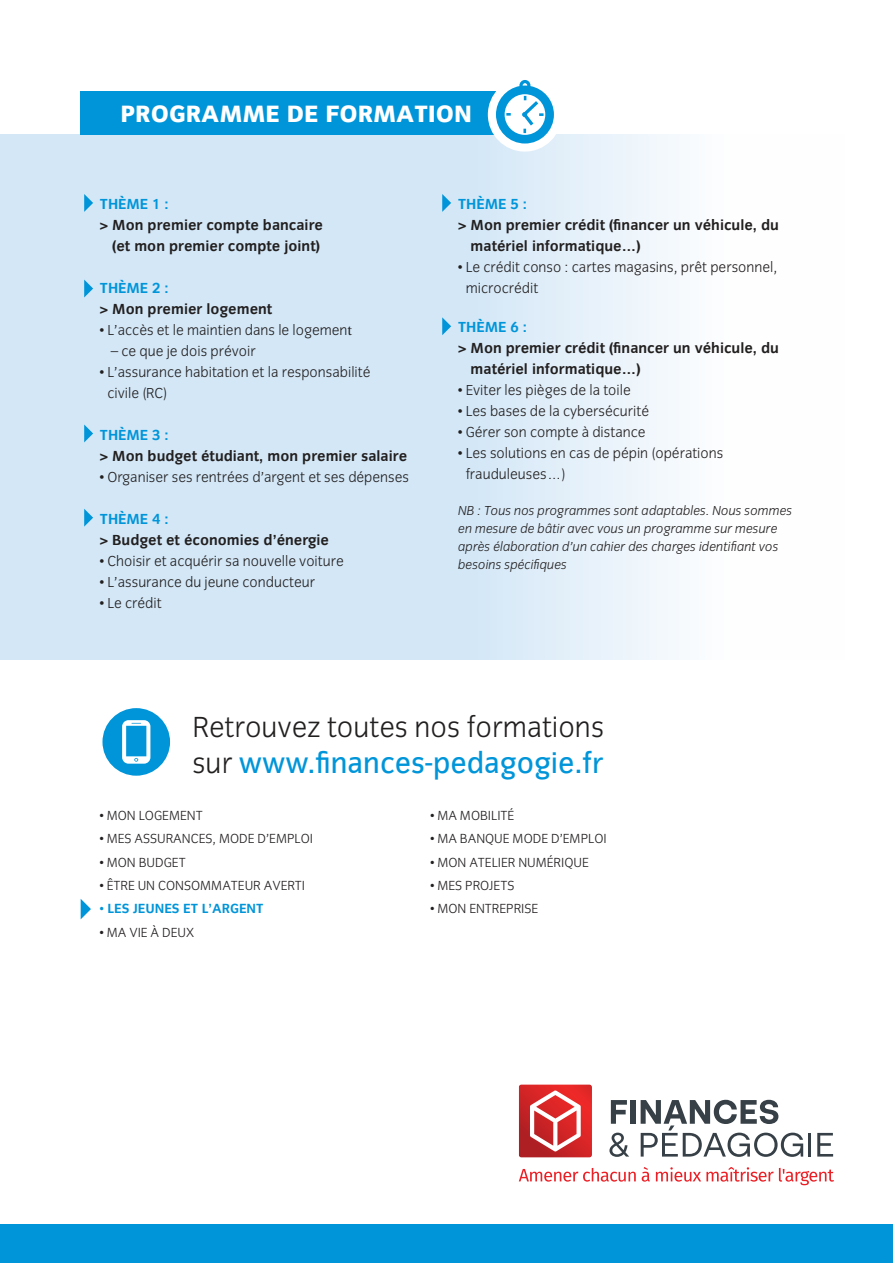
<style>
.page{position:relative;width:893px;height:1263px;background:#fff}
.page>*{position:absolute;margin:0;border:0;box-sizing:border-box;transform-origin:0 0}
.t1{font:30.15px "Congress Sans Light Std";color:#221f1f}
.t2{font:30.15px "Congress Sans Std";color:#0095d9}
.t3{font:24.45px "Congress Sans Ex Bold Std";color:#fff}
.t4{font:15px/21px "Congress Sans Light Std";color:#221f1f}
.t5{font:700 15px/21px "Congress Sans Std";color:#221f1f}
.t6{font:700 15px "Congress Sans Std";color:#0095d9}
.t7{font:13.65px "Congress Sans Light Std";color:#221f1f}
.t8{font:700 13.65px "Congress Sans Std";color:#0095d9}
.t9{font:italic 13.5px/18px "Congress Sans Light Std";color:#221f1f}
.s1{font-family:"Minion Pro"}
.s2{font-family:"Congress Sans Light Std";color:#221f1f}
</style>
<div class="page">
<svg style="left:0;top:134px;width:675px;height:526px;background:#d8e9f7"></svg>
<div style="left:81px;top:91px;width:415px;height:44px;background:#0095d9"></div>
<svg style="left:84px;top:194px;width:9px;height:18px"></svg>
<svg style="left:442px;top:194px;width:9px;height:18px"></svg>
<div style="left:488px;top:78px;width:74px;height:74px;background:#fff;border-radius:50%"></div>
<svg style="left:496px;top:80px;width:58px;height:64px"></svg>
<svg style="left:81px;top:899px;width:10px;height:20px"></svg>
<div style="left:102px;top:707px;width:69px;height:69px;background:#0095d9;border-radius:50%"></div>
<div style="left:101px;top:707px;width:71px;height:70px;border:2px solid #fff;border-radius:50%"></div>
<svg style="left:122px;top:720px;width:28px;height:44px"></svg>
<div style="left:0;top:1225px;width:893px;height:38px;background:#0095d9"></div>
<svg style="left:442px;top:317px;width:9px;height:18px"></svg>
<svg style="left:84px;top:280px;width:9px;height:17px"></svg>
<svg style="left:84px;top:424px;width:9px;height:18px"></svg>
<svg style="left:84px;top:509px;width:9px;height:18px"></svg>
<svg style="left:519px;top:1168px;width:117px;height:13px"></svg>
<svg style="left:642px;top:1167px;width:8px;height:14px"></svg>
<svg style="left:656px;top:1167px;width:178px;height:18px"></svg>
<svg style="left:611px;top:1100px;width:16px;height:24px"></svg>
<div style="left:631px;top:1100px;width:5px;height:24px;background:#364046"></div>
<svg style="left:609px;top:1132px;width:20px;height:25px"></svg>
<svg style="left:641px;top:1100px;width:162px;height:57px"></svg>
<hr style="left:808px;top:1133px;width:3px;height:23px;background:#364046">
<svg style="left:817px;top:1133px;width:16px;height:23px"></svg>
<img style="left:519px;top:1084px;width:73px;height:73px">
<svg style="left:530px;top:1090px;width:51px;height:61px"></svg>
<h2 class="t3" style="left:120px;top:99px;width:353px">PROGRAMME DE FORMATION</h2>
<p class="t6" style="left:100px;top:196px;width:70px">THÈME 1 :</p>
<p class="t5" style="left:100px;top:215px;width:225px;text-align:right">&gt; Mon premier compte bancaire (et mon premier compte joint)</p>
<p class="t6" style="left:100px;top:280px;width:70px">THÈME 2 :</p>
<p class="t5" style="left:100px;top:299px;width:174px">&gt; Mon premier logement</p>
<p class="t4" style="left:100px;top:320px;width:254px">• L’accès et le maintien dans le logemen<span class="s1">t</span></p>
<p class="t4" style="left:111px;top:341px;width:147px">– ce que je dois prévoir</p>
<p class="t4" style="left:107px;top:361px;width:265px;text-indent:-8px">• L’assurance habitation et la responsabilité civile (RC)</p>
<p class="t6" style="left:100px;top:427px;width:70px">THÈME 3 :</p>
<p class="t5" style="left:100px;top:446px;width:309px">&gt; Mon budget étudiant, mon premier salaire</p>
<p class="t4" style="left:100px;top:467px;width:311px">• Organiser ses rentrées d’argent et ses dépenses</p>
<p class="t6" style="left:100px;top:511px;width:70px">THÈME 4 :</p>
<p class="t5" style="left:100px;top:530px;width:231px">&gt; Budget et économies d’énergie</p>
<p class="t4" style="left:100px;top:551px;width:245px">• Choisir et acquérir sa nouvelle voiture</p>
<p class="t4" style="left:100px;top:572px;width:217px">• L’assurance du jeune conducteur</p>
<p class="t4" style="left:100px;top:593px;width:63px">• Le crédit</p>
<p class="t6" style="left:458px;top:196px;width:70px">THÈME 5 :</p>
<p class="t5" style="left:471px;top:215px;width:310px;text-indent:-12px">&gt; Mon premier crédit (financer un véhicule, du matériel informatique…)</p>
<p class="t4" style="left:466px;top:257px;width:313px;text-indent:-8px">• Le crédit conso : cartes magasins, prêt personnel, microcrédit</p>
<p class="t6" style="left:458px;top:319px;width:70px">THÈME 6 :</p>
<p class="t5" style="left:471px;top:338px;width:310px;text-indent:-12px">&gt; Mon premier crédit (financer un véhicule, du matériel informatique…)</p>
<p class="t4" style="left:458px;top:380px;width:174px">• Eviter les pièges de la toile</p>
<p class="t4" style="left:458px;top:401px;width:192px">• Les bases de la cybersécurité</p>
<p class="t4" style="left:458px;top:422px;width:189px">• Gérer son compte à distance</p>
<p class="t4" style="left:466px;top:443px;width:259px;text-indent:-8px">• Les solutions en cas de pépin (opérations frauduleuses…)</p>
<p class="t9" style="left:458px;top:503px;width:336px">NB : Tous nos programmes sont adaptables. Nous sommes en mesure de bâtir avec vous un programme sur mesure après élaboration d’un cahier des charges identifiant vos besoins spécifiques</p>
<h1 class="t1" style="left:192px;top:710px;width:413px">Retrouvez toutes nos formations</h1>
<h1 class="t2" style="left:192px;top:746px;width:412px"><span class="s2">sur</span> www.finances-pedagogie.fr</h1>
<p class="t7" style="left:431px;top:808px;width:85px">• MA MOBILITÉ</p>
<p class="t7" style="left:431px;top:831px;width:178px">• MA BANQUE MODE D’EMPLOI</p>
<p class="t7" style="left:431px;top:855px;width:160px">• MON ATELIER NUMÉRIQUE</p>
<p class="t7" style="left:431px;top:878px;width:85px">• MES PROJETS</p>
<p class="t7" style="left:431px;top:901px;width:109px">• MON ENTREPRISE</p>
<p class="t7" style="left:100px;top:808px;width:104px">• MON LOGEMENT</p>
<p class="t7" style="left:100px;top:831px;width:215px">• MES ASSURANCES, MODE D’EMPLOI</p>
<p class="t7" style="left:100px;top:855px;width:87px">• MON BUDGET</p>
<p class="t7" style="left:100px;top:878px;width:207px">• ÊTRE UN CONSOMMATEUR AVERTI</p>
<p class="t8" style="left:100px;top:901px;width:165px">• LES JEUNES ET L’ARGENT</p>
<p class="t7" style="left:100px;top:925px;width:96px">• MA VIE À DEUX</p>
</div>
